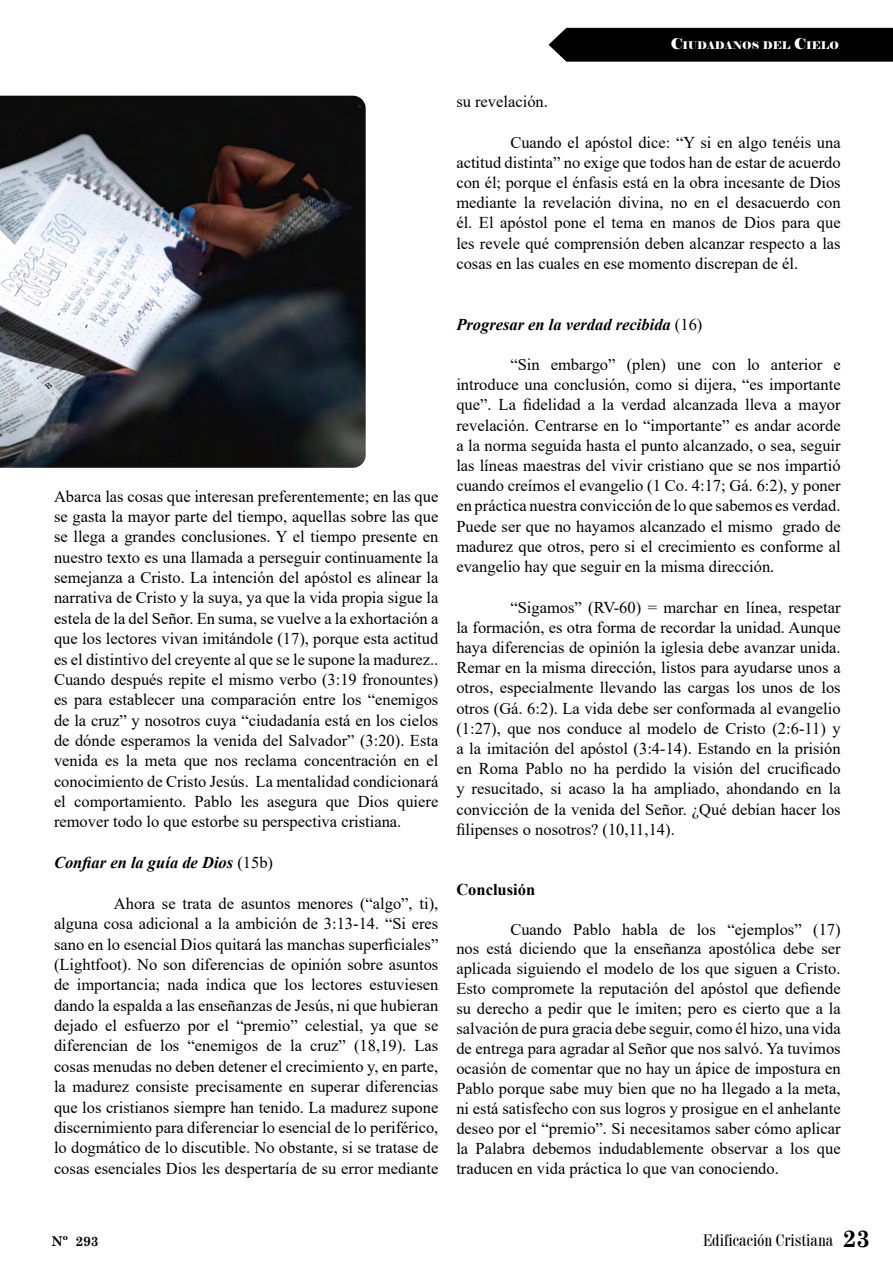
<style>
.page{position:relative;width:893px;height:1263px;background:#fff}
.page>*{position:absolute;margin:0;border:0;box-sizing:border-box;transform-origin:0 0}
.t1{font:16.5px/20.4px "Times New Roman";color:#000;text-align:justify}
.t2{font:italic 700 16.5px "Times New Roman";color:#000}
.t3{font:condensed 16.5px "Century 725 BT";color:#000}
.t4{font:700 16.5px "Times New Roman";color:#000}
.t5{font:700 13.5px "Century Schoolbook";color:#000}
.t6{font:10.5px "Elephant";color:#fff}
.s1{font-size:15px}
.s2{font-weight:400;font-style:normal}
.s3{font-family:"Century Schoolbook";font-weight:700;font-stretch:normal;font-size:24px}
</style>
<div class="page">
<img style="left:0;top:96px;width:366px;height:372px">
<div style="left:549px;top:28px;width:344px;height:34px;background:#000"></div>
<p class="t6" style="left:671px;top:38px;width:170px"><span class="s1">C</span>IUDADANOS DEL <span class="s1">C</span>IELO</p>
<p class="t1" style="left:456px;top:91px;width:93px">su revelación.</p>
<p class="t1" style="left:456px;top:131px;width:386px;text-indent:54px">Cuando el apóstol dice: “Y si en algo tenéis una actitud distinta” no exige que todos han de estar de acuerdo con él; porque el énfasis está en la obra incesante de Dios mediante la revelación divina, no en el desacuerdo con él. El apóstol pone el tema en manos de Dios para que les revele qué comprensión deben alcanzar respecto a las cosas en las cuales en ese momento discrepan de él.</p>
<p class="t1" style="left:54px;top:485px;width:386px">Abarca las cosas que interesan preferentemente; en las que se gasta la mayor parte del tiempo, aquellas sobre las que se llega a grandes conclusiones. Y el tiempo presente en nuestro texto es una llamada a perseguir continuamente la semejanza a Cristo. La intención del apóstol es alinear la narrativa de Cristo y la suya, ya que la vida propia sigue la estela de la del Señor. En suma, se vuelve a la exhortación a que los lectores vivan imitándole (17), porque esta actitud es el distintivo del creyente al que se le supone la madurez..<br>Cuando después repite el mismo verbo (3:19 fronountes) es para establecer una comparación entre los “enemigos de la cruz” y nosotros cuya “ciudadanía está en los cielos de dónde esperamos la venida del Salvador” (3:20). Esta venida es la meta que nos reclama concentración en el conocimiento de Cristo Jesús. La mentalidad condicionará el comportamiento. Pablo les asegura que Dios quiere remover todo lo que estorbe su perspectiva cristiana.</p>
<p class="t2" style="left:54px;top:851px;width:221px">Confiar en la guía de Dios <span class="s2">(15b)</span></p>
<p class="t1" style="left:54px;top:893px;width:386px;text-indent:60px">Ahora se trata de asuntos menores (“algo”, ti), alguna cosa adicional a la ambición de 3:13-14. “Si eres sano en lo esencial Dios quitará las manchas superficiales” (Lightfoot). No son diferencias de opinión sobre asuntos de importancia; nada indica que los lectores estuviesen dando la espalda a las enseñanzas de Jesús, ni que hubieran dejado el esfuerzo por el “premio” celestial, ya que se diferencian de los “enemigos de la cruz” (18,19). Las cosas menudas no deben detener el crecimiento y, en parte, la madurez consiste precisamente en superar diferencias que los cristianos siempre han tenido. La madurez supone discernimiento para diferenciar lo esencial de lo periférico, lo dogmático de lo discutible. No obstante, si se tratase de cosas esenciales Dios les despertaría de su error mediante</p>
<p class="t2" style="left:456px;top:312px;width:248px">Progresar en la verdad recibida <span class="s2">(16)</span></p>
<p class="t1" style="left:456px;top:354px;width:386px;text-indent:54px">“Sin embargo” (plen) une con lo anterior e introduce una conclusión, como si dijera, “es importante que”. La fidelidad a la verdad alcanzada lleva a mayor revelación. Centrarse en lo “importante” es andar acorde a la norma seguida hasta el punto alcanzado, o sea, seguir las líneas maestras del vivir cristiano que se nos impartió cuando creímos el evangelio (1 Co. 4:17; Gá. 6:2), y poner en práctica nuestra convicción de lo que sabemos es verdad.<br>Puede ser que no hayamos alcanzado el mismo grado de madurez que otros, pero si el crecimiento es conforme al evangelio hay que seguir en la misma dirección.</p>
<p class="t1" style="left:456px;top:596px;width:386px;text-indent:54px">“Sigamos” (RV-60) = marchar en línea, respetar la formación, es otra forma de recordar la unidad. Aunque haya diferencias de opinión la iglesia debe avanzar unida.<br>Remar en la misma dirección, listos para ayudarse unos a otros, especialmente llevando las cargas los unos de los otros (Gá. 6:2). La vida debe ser conformada al evangelio (1:27), que nos conduce al modelo de Cristo (2:6-11) y a la imitación del apóstol (3:4-14). Estando en la prisión en Roma Pablo no ha perdido la visión del crucificado y resucitado, si acaso la ha ampliado, ahondando en la convicción de la venida del Señor. ¿Qué debían hacer los filipenses o nosotros? (10,11,14).</p>
<p class="t4" style="left:456px;top:877px;width:80px">Conclusión</p>
<p class="t1" style="left:456px;top:918px;width:386px;line-height:20px;text-indent:54px">Cuando Pablo habla de los “ejemplos” (17) nos está diciendo que la enseñanza apostólica debe ser aplicada siguiendo el modelo de los que siguen a Cristo.<br>Esto compromete la reputación del apóstol que defiende su derecho a pedir que le imiten; pero es cierto que a la salvación de pura gracia debe seguir, como él hizo, una vida de entrega para agradar al Señor que nos salvó. Ya tuvimos ocasión de comentar que no hay un ápice de impostura en Pablo porque sabe muy bien que no ha llegado a la meta, ni está satisfecho con sus logros y prosigue en el anhelante deseo por el “premio”. Si necesitamos saber cómo aplicar la Palabra debemos indudablemente observar a los que traducen en vida práctica lo que van conociendo.</p>
<p class="t5" style="left:51px;top:1231px;width:49px">Nº 293</p>
<p class="t3" style="left:703px;top:1230px;width:168px">Edificación Cristiana <span class="s3">23</span></p>
</div>
